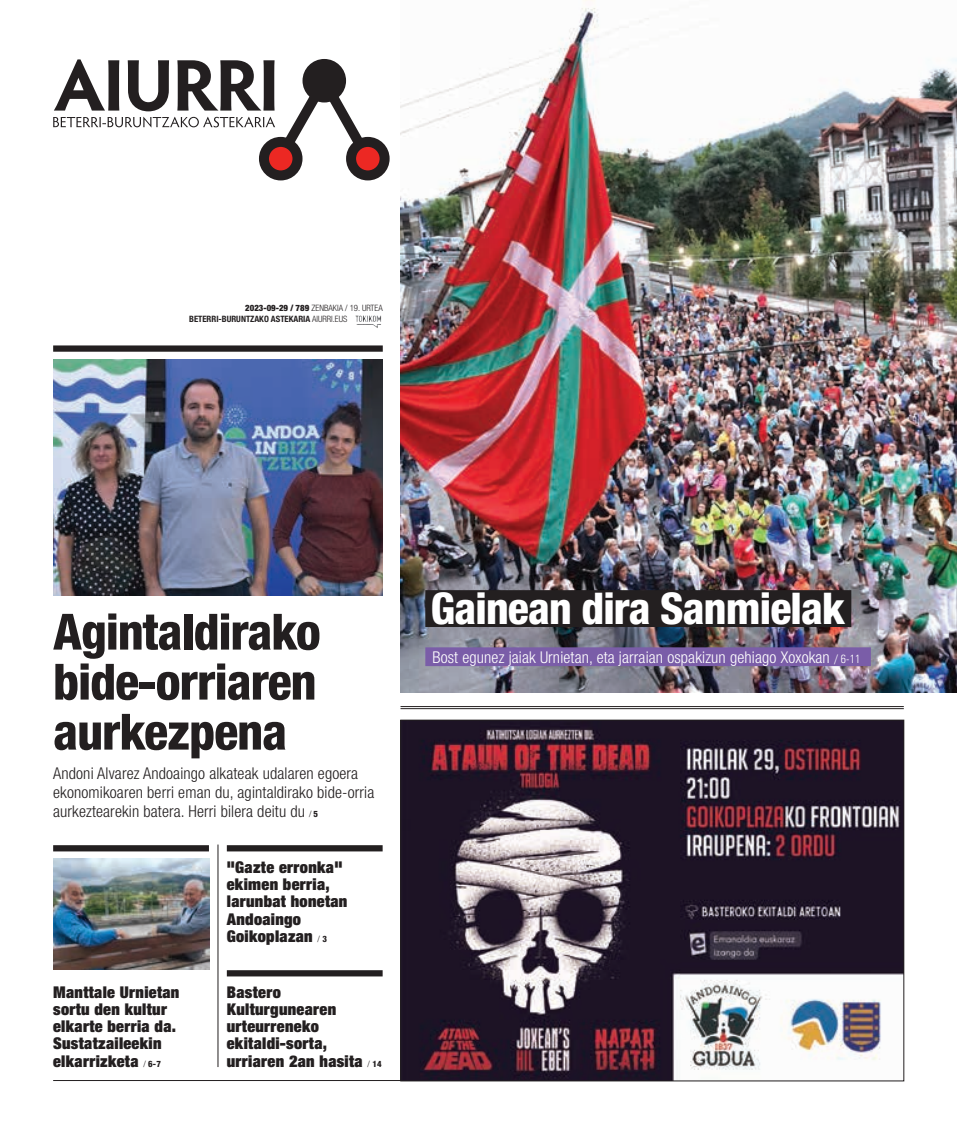
<style>
.page{position:relative;width:957px;height:1134px;background:#fff}
.page>*{position:absolute;margin:0;border:0;box-sizing:border-box;transform-origin:0 0}
.t1{font:800 condensed 50px/50px "Helvetica Neue";letter-spacing:-.02em;color:#231f20;text-align:justify}
.t2{font:800 condensed 43.75px "Helvetica Neue";letter-spacing:-.02em;color:#fff}
.t3{font:900 expanded 16.25px/17.2px "Helvetica Neue";letter-spacing:.02em;color:#231f20}
.t4{font:300 condensed 16.25px/18.8px "Helvetica Neue";letter-spacing:.01em;color:#231f20}
.t5{font:300 condensed 16.25px "Helvetica Neue";letter-spacing:.01em;color:#fff}
.t6{font:300 condensed 8.75px/11.2px "Helvetica Neue";letter-spacing:.035em;color:#231f20}
.s1{font-weight:900}
.s2{font-weight:700}
.s3{font-size:8.75px}
.s4{font-weight:800;font-size:8.75px}
.s5{font-weight:300;font-stretch:condensed;font-size:8.75px}
.s6{font-weight:800;font-stretch:condensed;font-size:8.75px}
.s7{font-family:"Univers";font-size:11.88px}
</style>
<div class="page">
<img style="left:400px;top:0;width:557px;height:692px">
<img style="left:367px;top:316px;width:14px;height:6px">
<hr style="left:400px;top:706px;width:504px;height:1px;background:#231f20">
<hr style="left:400px;top:708px;width:504px;height:1px;background:#231f20">
<hr style="left:53px;top:1080px;width:849px;height:1px;background:#231f20">
<svg style="left:53px;top:59px;width:328px;height:113px"></svg>
<svg style="left:351px;top:142px;width:34px;height:33px"></svg>
<div style="left:346px;top:137px;width:44px;height:43px;border:10px solid #231f20;border-radius:50%"></div>
<div style="left:264px;top:142px;width:33px;height:33px;background:#ec2823;border-radius:50%"></div>
<div style="left:259px;top:137px;width:43px;height:43px;border:10px solid #231f20;border-radius:50%"></div>
<div style="left:302px;top:59px;width:44px;height:43px;background:#231f20;border-radius:50%"></div>
<img style="left:402px;top:722px;width:500px;height:357px">
<div style="left:425px;top:590px;width:426px;height:37px;background:#231f20"></div>
<hr style="left:218px;top:844px;width:1px;height:223px;background:#231f20">
<div style="left:227px;top:845px;width:156px;height:6px;background:#231f20"></div>
<div style="left:227px;top:970px;width:156px;height:6px;background:#231f20"></div>
<div style="left:53px;top:845px;width:156px;height:6px;background:#231f20"></div>
<img style="left:53px;top:859px;width:156px;height:111px">
<img style="left:53px;top:359px;width:330px;height:236px">
<div style="left:53px;top:345px;width:330px;height:7px;background:#231f20"></div>
<div style="left:425px;top:647px;width:446px;height:19px;background:#7a5da8"></div>
<p class="t6" style="left:189px;top:302px;width:194px;text-indent:56px"><span class="s1">2023-09-29 / 789</span> zenbakia / 19. urtea<br><span class="s2">BETERRI-BURUNTZAKO ASTEKARIA</span> aiurri.eus</p>
<h1 class="t1" style="left:53px;top:606px;width:269px">Agintaldirako bide-orriaren aurkezpena</h1>
<p class="t4" style="left:53px;top:764px;width:323px">Andoni Alvarez Andoaingo alkateak udalaren egoera ekonomikoaren berri eman du, agintaldirako bide-orria aurkeztearekin batera. Herri bilera deitu du <span class="s3">/</span> <span class="s4">5</span></p>
<p class="t3" style="left:53px;top:983px;width:128px">Manttale Urnietan sortu den kultur elkarte berria da.<br>Sustatzaileekin elkarrizketa <span class="s5">/</span> <span class="s6">6-7</span></p>
<p class="t3" style="left:227px;top:858px;width:122px">"Gazte erronka" ekimen berria, larunbat honetan<br>Andoaingo<br>Goikoplazan <span class="s5">/</span> <span class="s6">3</span></p>
<p class="t3" style="left:227px;top:983px;width:156px">Bastero<br>Kulturgunearen urteurreneko ekitaldi-sorta, urriaren 2an hasita <span class="s5">/</span> <span class="s6">14</span></p>
<h2 class="t2" style="left:431px;top:581px;width:415px">Gainean dira Sanmielak</h2>
<p class="t5" style="left:432px;top:647px;width:429px">Bost egunez jaiak Urnietan, eta jarraian ospakizun gehiago Xoxokan <span class="s7">/ 6-11</span></p>
</div>
